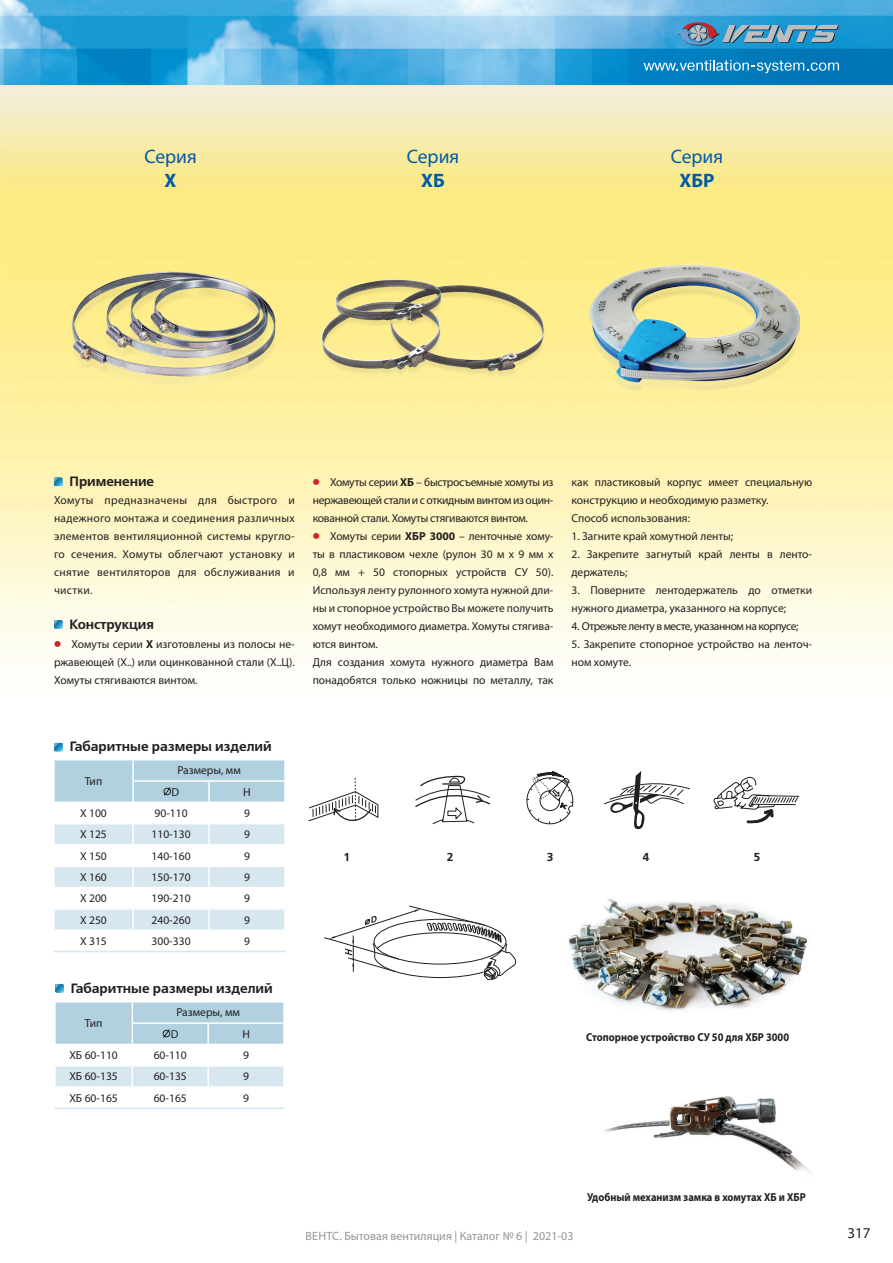
<style>
.page{position:relative;width:893px;height:1263px;background:#fff}
.page>*{position:absolute;margin:0;border:0;box-sizing:border-box;transform-origin:0 0}
.t1{font:19.5px "Myriad Pro";color:#015aaa}
.t2{font:700 19.5px "Myriad Pro";color:#015aaa}
.t3{font:15px "Myriad Pro";color:#231f20}
.t4{font:700 13.5px "Free Set C";color:#231f20}
.t5{font:12px "Myriad Pro";color:#939598}
.t6{font:11.55px/18px "Myriad Pro";color:#231f20}
.t7{font:700 11.55px "Myriad Pro";color:#231f20;scale:.9 1}
.t8{font:11.55px "Myriad Pro";letter-spacing:-.04em;color:#231f20}
.t9{font:700 11.55px "Free Set C";color:#231f20}
.s1{font-family:"Free Set C";font-weight:700;font-size:17.4px;color:#d1232a}
.s2{font-weight:700}
</style>
<div class="page">
<img style="left:0;top:0;width:893px;height:656px">
<svg style="left:677px;top:22px;width:162px;height:24px;background:#5f96b7"></svg>
<svg style="left:643px;top:60px;width:196px;height:13px;background:#3a98ca"></svg>
<img style="left:65px;top:258px;width:217px;height:143px">
<svg style="left:54px;top:743px;width:9px;height:8px"></svg>
<hr style="left:53px;top:951px;width:80px;height:1px;background:#d6e7ef">
<hr style="left:133px;top:951px;width:76px;height:1px;background:#d6e7ef">
<hr style="left:209px;top:951px;width:77px;height:1px;background:#d6e7ef">
<svg style="left:54px;top:760px;width:231px;height:170px"></svg>
<svg style="left:324px;top:906px;width:192px;height:74px"></svg>
<svg style="left:54px;top:477px;width:8px;height:9px"></svg>
<svg style="left:54px;top:620px;width:9px;height:9px"></svg>
<svg style="left:54px;top:620px;width:8px;height:8px"></svg>
<img style="left:318px;top:256px;width:230px;height:148px">
<svg style="left:55px;top:984px;width:9px;height:8px"></svg>
<hr style="left:54px;top:1107px;width:78px;height:2px;background:#d6e7ef">
<hr style="left:132px;top:1107px;width:76px;height:2px;background:#d6e7ef">
<hr style="left:208px;top:1107px;width:77px;height:2px;background:#d6e7ef">
<svg style="left:54px;top:1002px;width:231px;height:106px"></svg>
<img style="left:589px;top:242px;width:210px;height:175px">
<svg style="left:526px;top:771px;width:273px;height:58px"></svg>
<svg style="left:308px;top:777px;width:70px;height:45px"></svg>
<svg style="left:415px;top:775px;width:75px;height:49px"></svg>
<img style="left:568px;top:898px;width:239px;height:113px">
<img style="left:604px;top:1097px;width:206px;height:75px">
<h1 class="t1" style="left:144px;top:145px;width:54px">Серия</h1>
<h1 class="t2" style="left:165px;top:167px;width:13px">Х</h1>
<h1 class="t1" style="left:407px;top:145px;width:54px">Серия</h1>
<h1 class="t2" style="left:421px;top:167px;width:25px">ХБ</h1>
<h1 class="t1" style="left:671px;top:145px;width:54px">Серия</h1>
<h1 class="t2" style="left:679px;top:167px;width:37px">ХБР</h1>
<p class="t4" style="left:70px;top:474px;width:86px">Применение</p>
<p class="t6" style="left:54px;top:491px;width:242px;text-align:justify">Хомуты предназначены для быстрого и надежного монтажа и соединения различных элементов вентиляционной системы кругло&shy;го сечения. Хомуты облегчают установку и снятие вентиляторов для обслуживания и чистки.</p>
<p class="t4" style="left:70px;top:616px;width:86px">Конструкция</p>
<p class="t6" style="left:54px;top:635px;width:242px;text-align:justify"><span class="s1">•</span> Хомуты серии <span class="s2">X</span> изготовлены из полосы не&shy;ржавеющей (Х..) или оцинкованной стали (Х..Ц).<br>Хомуты стягиваются винтом.</p>
<p class="t6" style="left:313px;top:473px;width:242px;text-align:justify"><span class="s1">•</span> Хомуты серии <span class="s2">ХБ</span> – быстросъемные хомуты из нержавеющей стали и с откидным винтом из оцин&shy;кованной стали. Хомуты стягиваются винтом.</p>
<p class="t6" style="left:313px;top:527px;width:242px"><span class="s1">•</span> Хомуты серии <span class="s2">ХБР 3000</span> – ленточные хому&shy;ты в пластиковом чехле (рулон 30 м х 9 мм х 0,8 мм + 50 стопорных устройств СУ 50).<br>Используя ленту рулонного хомута нужной дли&shy;ны и стопорное устройство Вы можете получить хомут необходимого диаметра. Хомуты стягива&shy;ются винтом.<br>Для создания хомута нужного диаметра Вам понадобятся только ножницы по металлу, так</p>
<p class="t6" style="left:571px;top:473px;width:242px">как пластиковый корпус имеет специальную конструкцию и необходимую разметку.<br>Способ использования:</p>
<p class="t6" style="left:571px;top:527px;width:163px">1. Загните край хомутной ленты;</p>
<p class="t6" style="left:571px;top:545px;width:242px">2. Закрепите загнутый край ленты в ленто&shy;держатель;</p>
<p class="t6" style="left:571px;top:581px;width:242px">3. Поверните лентодержатель до отметки нужного диаметра, указанного на корпусе;</p>
<p class="t8" style="left:571px;top:619px;width:228px">4. Отрежьте ленту в месте, указанном на корпусе;</p>
<p class="t6" style="left:571px;top:635px;width:242px">5. Закрепите стопорное устройство на ленточ&shy;ном хомуте.</p>
<p class="t4" style="left:70px;top:739px;width:203px">Габаритные размеры изделий</p>
<p class="t6" style="left:85px;top:772px;width:19px">Тип</p>
<p class="t6" style="left:172px;top:760px;width:71px;line-height:21.3px;text-indent:6px">Размеры, мм<br>D</p>
<p class="t6" style="left:243px;top:783px;width:9px">H</p>
<p class="t6" style="left:80px;top:804px;width:28px">Х 100</p>
<p class="t6" style="left:154px;top:804px;width:35px">90-110</p>
<p class="t6" style="left:244px;top:804px;width:7px">9</p>
<p class="t6" style="left:80px;top:825px;width:28px">Х 125</p>
<p class="t6" style="left:152px;top:825px;width:41px">110-130</p>
<p class="t6" style="left:244px;top:825px;width:7px">9</p>
<p class="t6" style="left:80px;top:846px;width:28px">Х 150</p>
<p class="t6" style="left:152px;top:846px;width:41px">140-160</p>
<p class="t6" style="left:244px;top:846px;width:7px">9</p>
<p class="t6" style="left:80px;top:868px;width:28px">Х 160</p>
<p class="t6" style="left:152px;top:868px;width:41px">150-170</p>
<p class="t6" style="left:244px;top:868px;width:7px">9</p>
<p class="t6" style="left:80px;top:889px;width:28px">Х 200</p>
<p class="t6" style="left:152px;top:889px;width:41px">190-210</p>
<p class="t6" style="left:244px;top:889px;width:7px">9</p>
<p class="t6" style="left:80px;top:910px;width:28px">Х 250</p>
<p class="t6" style="left:152px;top:910px;width:41px">240-260</p>
<p class="t6" style="left:244px;top:910px;width:7px">9</p>
<p class="t6" style="left:80px;top:932px;width:28px">Х 315</p>
<p class="t6" style="left:152px;top:932px;width:41px">300-330</p>
<p class="t6" style="left:244px;top:932px;width:7px">9</p>
<p class="t4" style="left:71px;top:980px;width:203px">Габаритные размеры изделий</p>
<p class="t6" style="left:85px;top:1014px;width:19px">Тип</p>
<p class="t6" style="left:171px;top:1002px;width:71px;line-height:21.3px;text-indent:6px">Размеры, мм<br>D</p>
<p class="t6" style="left:242px;top:1025px;width:9px">H</p>
<p class="t6" style="left:69px;top:1046px;width:50px">ХБ 60-110</p>
<p class="t6" style="left:154px;top:1046px;width:35px">60-110</p>
<p class="t6" style="left:243px;top:1046px;width:7px">9</p>
<p class="t6" style="left:69px;top:1067px;width:50px">ХБ 60-135</p>
<p class="t6" style="left:154px;top:1067px;width:35px">60-135</p>
<p class="t6" style="left:243px;top:1067px;width:7px">9</p>
<p class="t6" style="left:69px;top:1089px;width:50px">ХБ 60-165</p>
<p class="t6" style="left:154px;top:1089px;width:35px">60-165</p>
<p class="t6" style="left:243px;top:1089px;width:7px">9</p>
<p class="t9" style="left:344px;top:850px;width:6px">1</p>
<p class="t9" style="left:447px;top:850px;width:8px">2</p>
<p class="t9" style="left:547px;top:850px;width:8px">3</p>
<p class="t9" style="left:642px;top:850px;width:9px">4</p>
<p class="t9" style="left:754px;top:850px;width:8px">5</p>
<p class="t7" style="left:586px;top:1029px;width:227px">Стопорное устройство СУ 50 для ХБР 3000</p>
<p class="t7" style="left:587px;top:1190px;width:245px">Удобный механизм замка в хомутах ХБ и ХБР</p>
<p class="t5" style="left:306px;top:1229px;width:269px">ВЕНТС. Бытовая вентиляция | Каталог № 6 | 2021-03</p>
<p class="t3" style="left:847px;top:1224px;width:25px">317</p>
</div>
